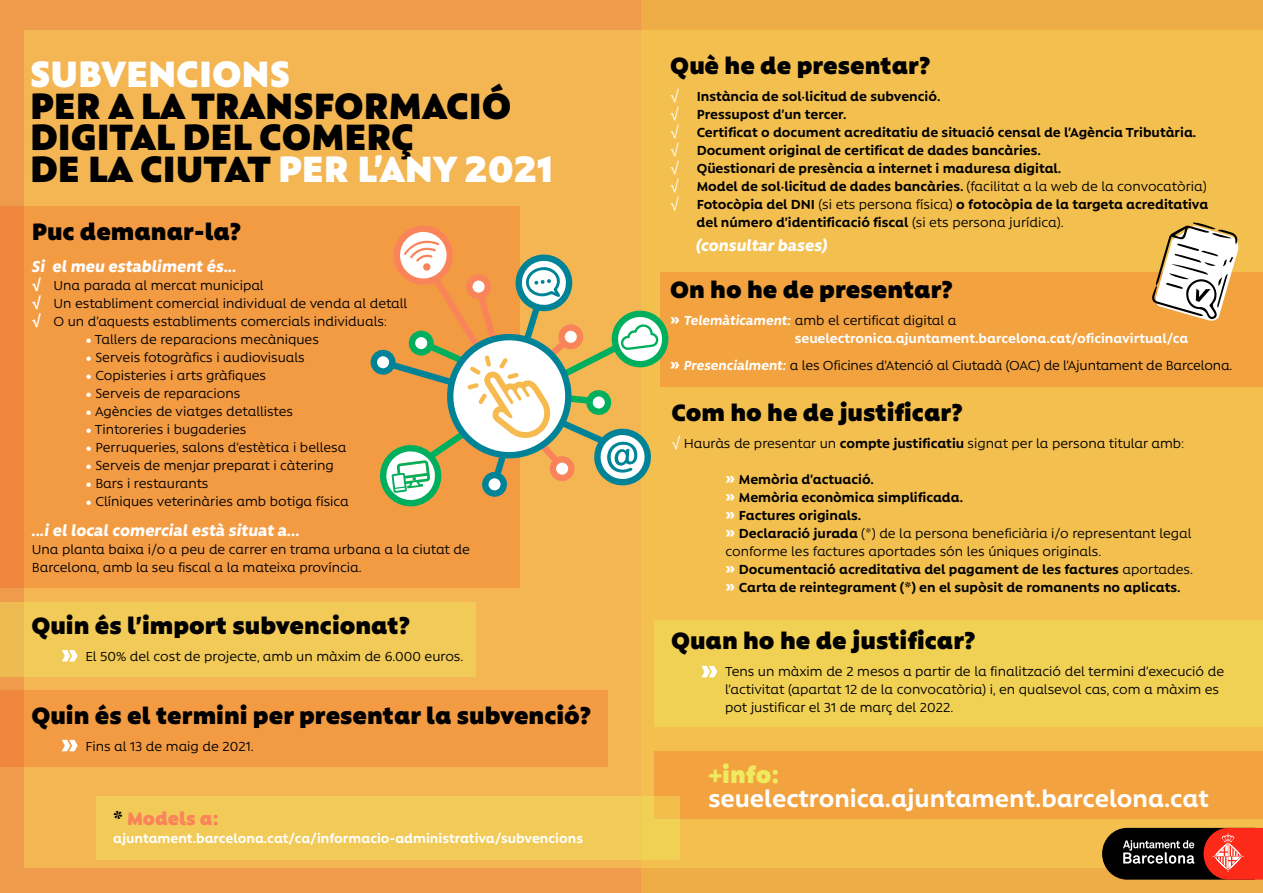
<style>
.page{position:relative;width:1263px;height:893px;background:#ee9c4c}
.page>*{position:absolute;margin:0;border:0;box-sizing:border-box;transform-origin:0 0}
.t1{font:900 42px/31.5px "Rawson Pro";color:#000}
.t2{font:900 42px "Rawson Alt";color:#fff}
.t3{font:700 27.15px "Rawson Alt";color:#fff}
.t4{font:900 27px "Rawson Alt";color:#000}
.t5{font:900 27px "Rawson Alt";color:#efeb5e}
.t6{font:900 21px "Rawson Alt";color:#f9845a}
.t7{font:italic 800 18px "Rawson Alt";color:#fff}
.t8{font:15px/18px "Rawson Alt";color:#000}
.t9{font:700 15px/18px "Rawson Alt";color:#000}
.t10{font:700 15px/18px "Rawson Alt";color:#fff}
.s1{color:#fff}
.s2{font-family:"Myriad Pro";font-weight:700;color:#fff}
.s3{font-weight:900;color:#fff}
.s4{font-weight:800;color:#000}
.s5{font-family:"Myriad Pro";font-weight:400;color:#fff}
.s6{font-weight:400}
.s7{font-weight:800;font-size:18px}
.s8{font-style:italic}
.s9{font-weight:400;color:#000}
.s10{font-weight:800;font-size:18px;color:#fff}
.s11{font-weight:700;font-style:italic;color:#fff}
.s12{font-family:"Myriad Pro";color:#fff}
.s13{font-weight:700}
</style>
<div class="page">
<div style="left:641px;top:0;width:622px;height:893px;background:#eead46"></div>
<div style="left:24px;top:30px;width:1239px;height:837px;background:#f3c04f"></div>
<div style="left:0;top:206px;width:520px;height:382px;background:#f39b43"></div>
<div style="left:660px;top:272px;width:603px;height:114px;background:#f3a240"></div>
<div style="left:0;top:602px;width:475px;height:75px;background:#f1ca57"></div>
<div style="left:0;top:691px;width:608px;height:76px;background:#f39b43"></div>
<div style="left:654px;top:620px;width:609px;height:107px;background:#f1d154"></div>
<svg style="left:62px;top:650px;width:16px;height:12px"></svg>
<svg style="left:62px;top:740px;width:16px;height:11px"></svg>
<svg style="left:701px;top:666px;width:16px;height:11px"></svg>
<div style="left:654px;top:751px;width:609px;height:68px;background:#f3a240"></div>
<div style="left:96px;top:796px;width:583px;height:63px;background:#f1ca57"></div>
<svg style="left:370px;top:225px;width:299px;height:281px"></svg>
<svg style="left:1102px;top:828px;width:161px;height:52px"></svg>
<svg style="left:1152px;top:222px;width:87px;height:99px"></svg>
<h1 class="t2" style="left:30px;top:50px;width:262px">SUBVENCIONS</h1>
<h1 class="t1" style="left:30px;top:89px;width:525px">PER A LA TRANSFORMACIÓ<br>DIGITAL DEL COMERÇ<br>DE LA CIUTAT <span class="s1">PER L’ANY 2021</span></h1>
<h3 class="t4" style="left:32px;top:216px;width:211px">Puc demanar-la?</h3>
<p class="t7" style="left:32px;top:256px;width:206px">Si el meu establiment és...</p>
<p class="t8" style="left:32px;top:276px;width:377px"><span class="s2">√</span> Una parada al mercat municipal<br><span class="s2">√</span> Un establiment comercial individual de venda al detall <span class="s2">√</span> O un d’aquests establiments comercials individuals:</p>
<p class="t8" style="left:86px;top:330px;width:234px"><span class="s3">•</span> Tallers de reparacions mecàniques</p>
<p class="t8" style="left:86px;top:348px;width:220px"><span class="s3">•</span> Serveis fotogràfics i audiovisuals</p>
<p class="t8" style="left:86px;top:366px;width:182px"><span class="s3">•</span> Copisteries i arts gràfiques</p>
<p class="t8" style="left:86px;top:384px;width:156px"><span class="s3">•</span> Serveis de reparacions</p>
<p class="t8" style="left:86px;top:402px;width:209px"><span class="s3">•</span> Agències de viatges detallistes</p>
<p class="t8" style="left:86px;top:420px;width:162px"><span class="s3">•</span> Tintoreries i bugaderies</p>
<p class="t8" style="left:86px;top:438px;width:262px"><span class="s3">•</span> Perruqueries, salons d’estètica i bellesa</p>
<p class="t8" style="left:86px;top:456px;width:249px"><span class="s3">•</span> Serveis de menjar preparat i càtering</p>
<p class="t8" style="left:86px;top:474px;width:124px"><span class="s3">•</span> Bars i restaurants</p>
<p class="t8" style="left:86px;top:492px;width:264px"><span class="s3">•</span> Clíniques veterinàries amb botiga física</p>
<p class="t7" style="left:32px;top:520px;width:269px">...i el local comercial està situat a...</p>
<p class="t8" style="left:32px;top:540px;width:440px">Una planta baixa i/o a peu de carrer en trama urbana a la ciutat de<br>Barcelona, amb la seu fiscal a la mateixa província.</p>
<h3 class="t4" style="left:31px;top:609px;width:380px">Quin és l’import subvencionat?</h3>
<p class="t8" style="left:85px;top:647px;width:380px">El 50% del cost de projecte, amb un màxim de 6.000 euros.</p>
<h3 class="t4" style="left:31px;top:699px;width:561px">Quin és el termini per presentar la subvenció?</h3>
<p class="t8" style="left:85px;top:737px;width:170px">Fins al 13 de maig de 2021.</p>
<h3 class="t6" style="left:113px;top:806px;width:107px"><span class="s4">*</span> Models a:</h3>
<p class="t10" style="left:113px;top:829px;width:471px">ajuntament.barcelona.cat/ca/informacio-administrativa/subvencions</p>
<h3 class="t4" style="left:670px;top:50px;width:262px">Què he de presentar?</h3>
<p class="t9" style="left:670px;top:87px;width:272px"><span class="s5">√</span> Instància de sol·licitud de subvenció.</p>
<p class="t9" style="left:670px;top:105px;width:178px"><span class="s5">√</span> Pressupost d’un tercer.</p>
<p class="t9" style="left:670px;top:123px;width:527px"><span class="s5">√</span> Certificat o document acreditatiu de situació censal de l’Agència Tributària.</p>
<p class="t9" style="left:670px;top:141px;width:372px"><span class="s5">√</span> Document original de certificat de dades bancàries.</p>
<p class="t9" style="left:670px;top:159px;width:392px"><span class="s5">√</span> Qüestionari de presència a internet i maduresa digital.</p>
<p class="t9" style="left:670px;top:177px;width:538px"><span class="s5">√</span> Model de sol·licitud de dades bancàries. <span class="s6">(facilitat a la web de la convocatòria)</span></p>
<p class="t9" style="left:670px;top:195px;width:539px"><span class="s5">√</span> Fotocòpia del DNI <span class="s6">(si ets persona física)</span> o fotocòpia de la targeta acreditativa</p>
<p class="t9" style="left:697px;top:213px;width:369px">del número d’identificació fiscal <span class="s6">(si ets persona jurídica).</span></p>
<p class="t7" style="left:696px;top:235px;width:133px">(consultar bases)</p>
<h3 class="t4" style="left:670px;top:274px;width:284px">On ho he de presentar?</h3>
<p class="t10" style="left:795px;top:311px;width:395px;text-indent:-124px"><span class="s7">»</span> <span class="s8">Telemàticament:</span> <span class="s9">amb el certificat digital a </span>seuelectronica.ajuntament.barcelona.cat/oficinavirtual/ca</p>
<p class="t8" style="left:670px;top:356px;width:564px"><span class="s10">»</span> <span class="s11">Presencialment:</span> a les Oficines d’Atenció al Ciutadà (OAC) de l’Ajuntament de Barcelona.</p>
<h3 class="t4" style="left:671px;top:397px;width:293px">Com ho he de justificar?</h3>
<p class="t8" style="left:671px;top:434px;width:515px"><span class="s12">√</span> Hauràs de presentar un <span class="s13">compte justificatiu</span> signat per la persona titular amb:</p>
<p class="t9" style="left:725px;top:470px;width:469px"><span class="s10">»</span> Memòria d’actuació.<br><span class="s10">»</span> Memòria econòmica simplificada.<br><span class="s10">»</span> Factures originals.<br><span class="s10">»</span> Declaració jurada <span class="s6">(*) de la persona beneficiària i/o representant legal conforme les factures aportades són les úniques originals.<br></span><span class="s10">»</span> Documentació acreditativa del pagament de les factures <span class="s6">aportades. </span><span class="s10">»</span> Carta de reintegrament (*) en el supòsit de romanents no aplicats.</p>
<h3 class="t4" style="left:671px;top:625px;width:306px">Quan ho he de justificar?</h3>
<p class="t8" style="left:725px;top:663px;width:501px">Tens un màxim de 2 mesos a partir de la finalització del termini d’execució de l’activitat (apartat 12 de la convocatòria) i, en qualsevol cas, com a màxim es pot justificar el 31 de març del 2022.</p>
<h3 class="t5" style="left:708px;top:759px;width:72px">+info:</h3>
<h2 class="t3" style="left:708px;top:784px;width:502px">seuelectronica.ajuntament.barcelona.cat</h2>
</div>
